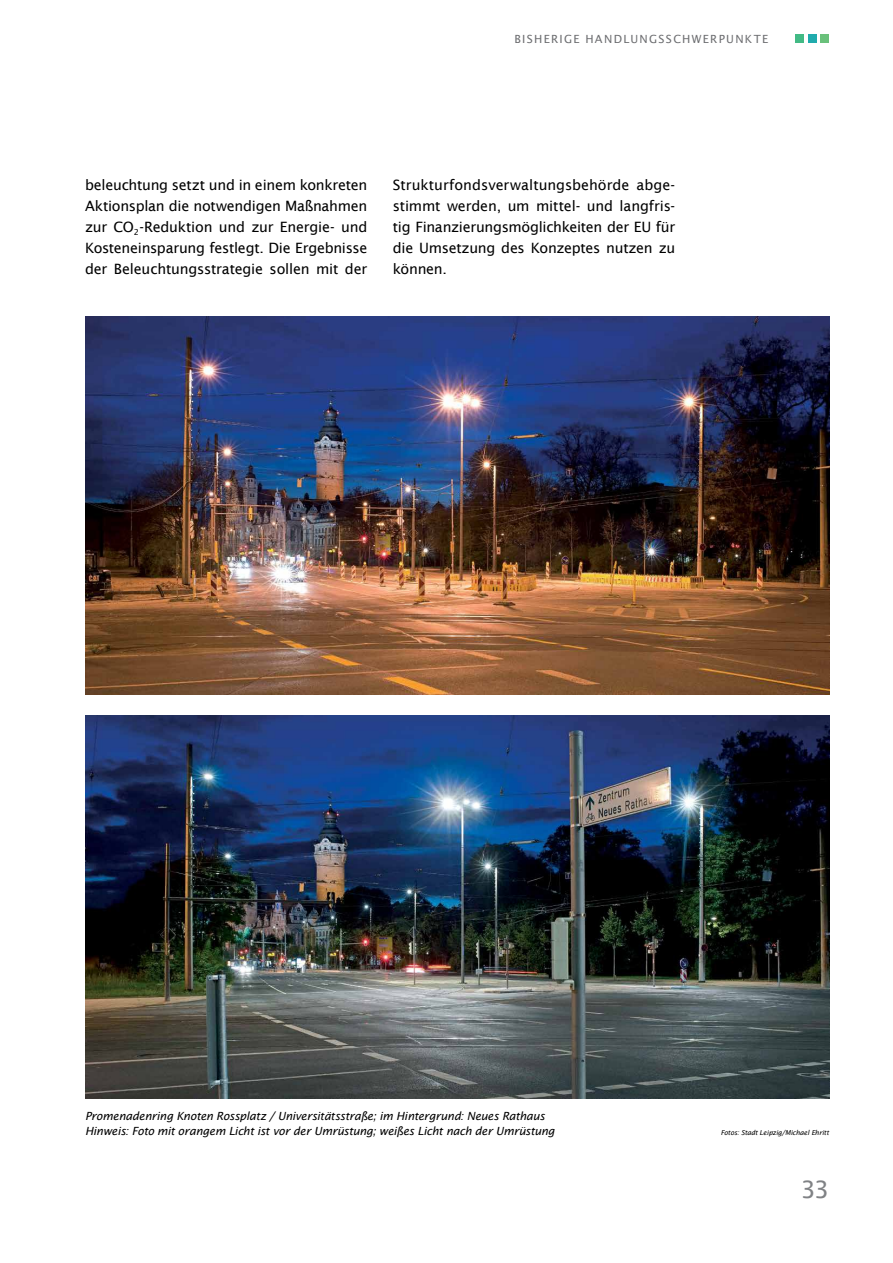
<style>
.page{position:relative;width:893px;height:1263px;background:#fff}
.page>*{position:absolute;margin:0;border:0;box-sizing:border-box;transform-origin:0 0}
.t1{font:24px "Lucida Sans";color:#808285}
.t2{font:14.25px/21px "Lucida Sans";letter-spacing:-.02em;color:#000;text-align:justify}
.t3{font:italic 11.25px/15px "Lucida Sans";letter-spacing:-.02em;color:#000}
.t4{font:11.25px "Lucida Sans";letter-spacing:.115em;color:#6d6e71}
.t5{font:italic 6.75px "Lucida Sans";letter-spacing:-.01em;color:#000}
</style>
<div class="page">
<div style="left:795px;top:34px;width:9px;height:9px;background:#42ba85"></div>
<div style="left:808px;top:34px;width:8px;height:9px;background:#20abad"></div>
<div style="left:821px;top:34px;width:8px;height:9px;background:#6ac17b"></div>
<img style="left:85px;top:316px;width:744px;height:378px">
<img style="left:85px;top:715px;width:744px;height:383px">
<p class="t4" style="left:514px;top:32px;width:255px">Bisherige Handlungsschwerpunkte</p>
<p class="t2" style="left:85px;top:174px;width:284px">beleuchtung setzt und in einem konkreten Aktionsplan die notwendigen Maßnahmen zur CO<sub>2</sub>-Reduktion und zur Energie- und Kosteneinsparung festlegt. Die Ergebnisse der Beleuchtungsstrategie sollen mit der</p>
<p class="t2" style="left:393px;top:174px;width:284px">Strukturfondsverwaltungsbehörde abge&shy;stimmt werden, um mittel- und langfris&shy;tig Finanzierungsmöglichkeiten der EU für die Umsetzung des Konzeptes nutzen zu können.</p>
<p class="t3" style="left:85px;top:1108px;width:471px">Promenadenring Knoten Rossplatz / Universitätsstraße; im Hintergrund: Neues Rathaus<br>Hinweis: Foto mit orangem Licht ist vor der Umrüstung; weißes Licht nach der Umrüstung</p>
<p class="t5" style="left:721px;top:1129px;width:110px">Fotos: Stadt Leipzig/Michael Ehritt</p>
<h1 class="t1" style="left:801px;top:1176px;width:30px">33</h1>
</div>
